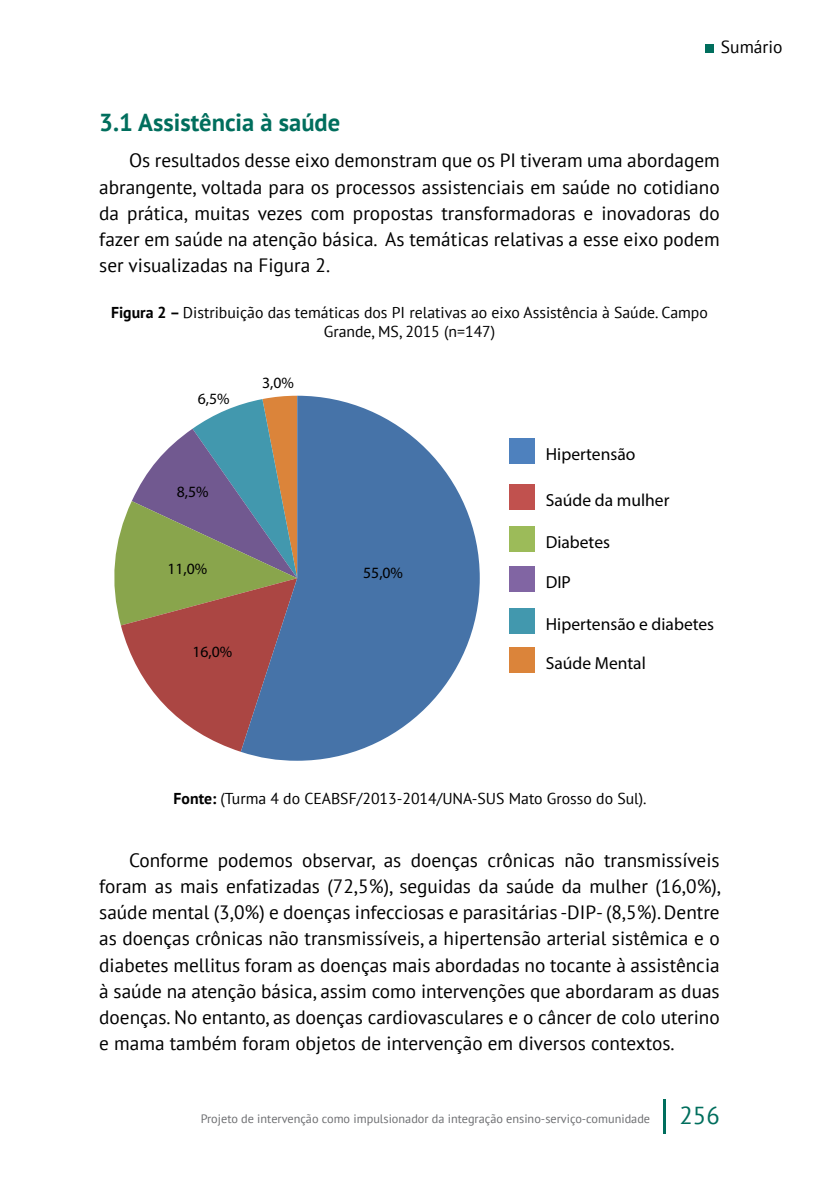
<style>
.page{position:relative;width:819px;height:1191px;background:#fff}
.page>*{position:absolute;margin:0;border:0;box-sizing:border-box;transform-origin:0 0}
.Título_1_1{font:700 24.5px "PT Sans";color:#006e5d}
.Corpo_de_texto{font:19.25px/26.2px "PT Sans";color:#000;text-align:justify}
.t1{font:17.5px "Myriad Pro";color:#000}
.t2{font:17.5px "PT Sans";color:#000}
.Legenda_e_fonte{font:15.75px/19.2px "PT Sans";color:#000;text-align:center}
.t3{font:15.75px "Myriad Pro";color:#000}
.t4{font:12.25px "PT Sans";color:#6d6e71}
.s1{font-weight:700}
.s2{font-size:24.5px;color:#006e5d}
</style>
<div class="page">
<div style="left:705px;top:44px;width:9px;height:9px;background:#006e5d"></div>
<hr style="left:663px;top:1099px;width:3px;height:34px;background:#006e5d">
<div style="left:509px;top:438px;width:25px;height:26px;background:#4e81be"></div>
<div style="left:509px;top:484px;width:25px;height:25px;background:#c1514e"></div>
<div style="left:509px;top:527px;width:25px;height:25px;background:#9cbb59"></div>
<div style="left:509px;top:566px;width:25px;height:25px;background:#8165a3"></div>
<div style="left:509px;top:608px;width:25px;height:26px;background:#4298ae"></div>
<div style="left:509px;top:647px;width:25px;height:26px;background:#db843a"></div>
<svg style="left:114px;top:404px;width:127px;height:348px"></svg>
<svg style="left:241px;top:396px;width:238px;height:364px;fill:#4673a8"></svg>
<p class="t2" style="left:721px;top:35px;width:63px">Sumário</p>
<p class="Título_1_1" style="left:99px;top:106px;width:242px">3.1 Assistência à saúde</p>
<p class="Corpo_de_texto" style="left:99px;top:147px;width:622px;text-indent:30px">Os resultados desse eixo demonstram que os PI tiveram uma abordagem abrangente, voltada para os processos assistenciais em saúde no cotidiano da prática, muitas vezes com propostas transformadoras e inovadoras do fazer em saúde na atenção básica. As temáticas relativas a esse eixo podem ser visualizadas na Figura 2.</p>
<p class="Legenda_e_fonte" style="left:111px;top:302px;width:598px"><span class="s1">Figura 2 –</span> Distribuição das temáticas dos PI relativas ao eixo Assistência à Saúde. Campo<br>Grande, MS, 2015 (n=147)</p>
<p class="t3" style="left:198px;top:389px;width:33px">6,5%</p>
<p class="t3" style="left:262px;top:373px;width:33px">3,0%</p>
<p class="t3" style="left:177px;top:482px;width:33px">8,5%</p>
<p class="t3" style="left:167px;top:559px;width:41px">11,0%</p>
<p class="t3" style="left:192px;top:642px;width:41px">16,0%</p>
<p class="t3" style="left:363px;top:563px;width:41px">55,0%</p>
<p class="t1" style="left:545px;top:444px;width:91px">Hipertensão</p>
<p class="t1" style="left:545px;top:489px;width:125px">Saúde da mulher</p>
<p class="t1" style="left:545px;top:532px;width:66px">Diabetes</p>
<p class="t1" style="left:545px;top:571px;width:27px">DIP</p>
<p class="t1" style="left:545px;top:613px;width:170px">Hipertensão e diabetes</p>
<p class="t1" style="left:545px;top:652px;width:102px">Saúde Mental</p>
<p class="Legenda_e_fonte" style="left:174px;top:788px;width:474px"><span class="s1">Fonte:</span> (Turma 4 do CEABSF/2013-2014/UNA-SUS Mato Grosso do Sul).</p>
<p class="Corpo_de_texto" style="left:99px;top:846px;width:623px;text-indent:30px">Conforme podemos observar, as doenças crônicas não transmissíveis foram as mais enfatizadas (72,5%), seguidas da saúde da mulher (16,0%), saúde mental (3,0%) e doenças infecciosas e parasitárias -DIP- (8,5%). Dentre as doenças crônicas não transmissíveis, a hipertensão arterial sistêmica e o diabetes mellitus foram as doenças mais abordadas no tocante à assistência à saúde na atenção básica, assim como intervenções que abordaram as duas doenças. No entanto, as doenças cardiovasculares e o câncer de colo uterino e mama também foram objetos de intervenção em diversos contextos.</p>
<p class="t4" style="left:201px;top:1110px;width:520px">Projeto de intervenção como impulsionador da integração ensino-serviço-comunidade <span class="s2">256</span></p>
</div>
